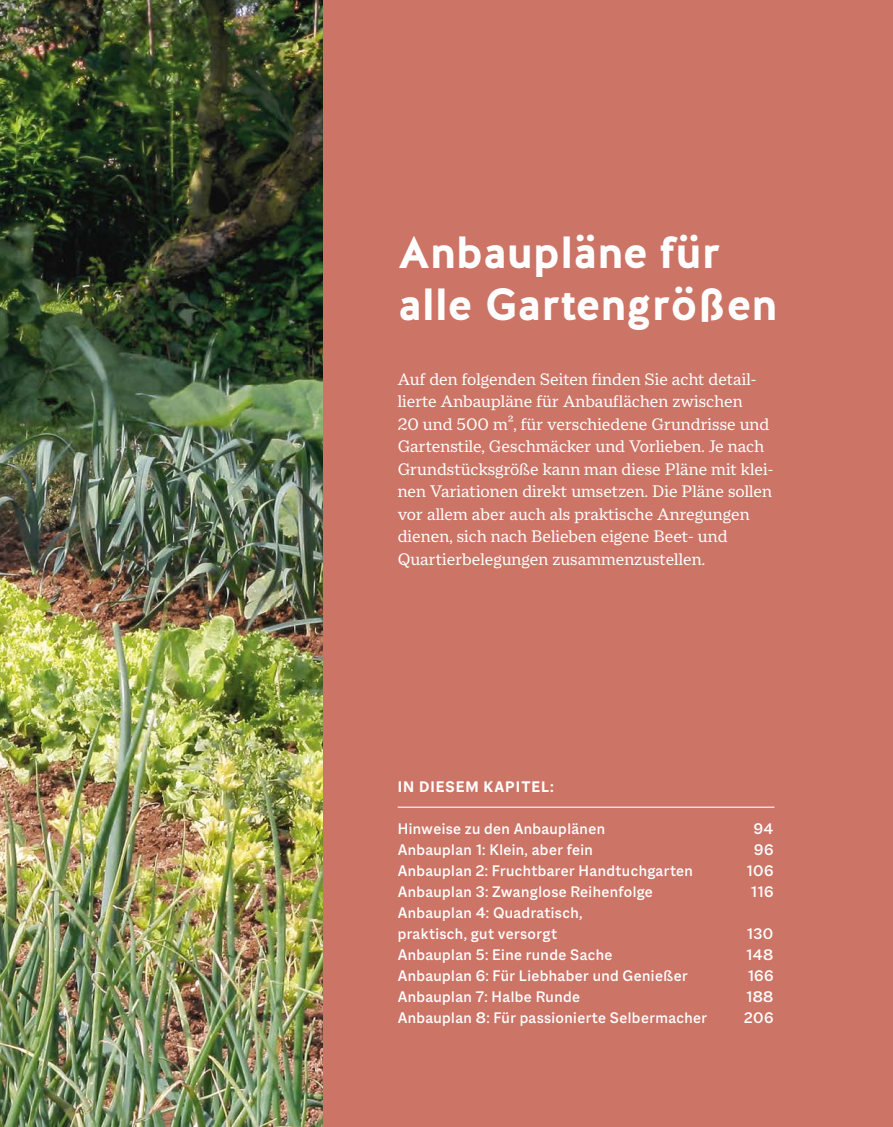
<style>
.page{position:relative;width:893px;height:1127px;background:#fff}
.page>*{position:absolute;margin:0;border:0;box-sizing:border-box;transform-origin:0 0}
.t1{font:700 45px/52.5px "Halis GR";letter-spacing:-.01em;color:#fff}
.t2{font:18px/22.5px "Macklin Text";color:#fff}
.t3{font:500 16.5px/21px "Macklin Sans";letter-spacing:.025em;color:#fff}
.t4{font:700 16.5px "Macklin Sans";letter-spacing:.06em;color:#fff}
</style>
<div class="page">
<img style="left:0;top:0;width:323px;height:1127px">
<div style="left:323px;top:0;width:570px;height:1127px;background:#cc7466"></div>
<hr style="left:398px;top:806px;width:376px;height:2px;background:#fff">
<h1 class="t1" style="left:398px;top:230px;width:381px">Anbaupläne für alle Gartengrößen</h1>
<p class="t2" style="left:398px;top:368px;width:377px">Auf den folgenden Seiten finden Sie acht detail&shy;lierte Anbaupläne für Anbauflächen zwischen<br>20 und 500 m², für verschiedene Grundrisse und Gartenstile, Geschmäcker und Vorlieben. Je nach Grundstücksgröße kann man diese Pläne mit klei&shy;nen Variationen direkt umsetzen. Die Pläne sollen vor allem aber auch als praktische Anregungen dienen, sich nach Belieben eigene Beet- und Quartierbelegungen zusammenzustellen.</p>
<p class="t4" style="left:398px;top:781px;width:157px">IN DIESEM KAPITEL:</p>
<p class="t3" style="left:398px;top:819px;width:209px">Hinweise zu den Anbauplänen</p>
<p class="t3" style="left:754px;top:819px;width:21px">94</p>
<p class="t3" style="left:398px;top:840px;width:197px">Anbauplan 1: Klein, aber fein</p>
<p class="t3" style="left:754px;top:840px;width:21px">96</p>
<p class="t3" style="left:398px;top:861px;width:297px">Anbauplan 2: Fruchtbarer Handtuchgarten</p>
<p class="t3" style="left:747px;top:861px;width:28px">106</p>
<p class="t3" style="left:398px;top:882px;width:257px">Anbauplan 3: Zwanglose Reihenfolge</p>
<p class="t3" style="left:751px;top:882px;width:24px">116</p>
<p class="t3" style="left:398px;top:903px;width:186px">Anbauplan 4: Quadratisch, praktisch, gut versorgt</p>
<p class="t3" style="left:747px;top:924px;width:28px">130</p>
<p class="t3" style="left:398px;top:945px;width:216px">Anbauplan 5: Eine runde Sache</p>
<p class="t3" style="left:746px;top:945px;width:29px">148</p>
<p class="t3" style="left:398px;top:966px;width:291px">Anbauplan 6: Für Liebhaber und Genießer</p>
<p class="t3" style="left:748px;top:966px;width:27px">166</p>
<p class="t3" style="left:398px;top:987px;width:184px">Anbauplan 7: Halbe Runde</p>
<p class="t3" style="left:746px;top:987px;width:29px">188</p>
<p class="t3" style="left:398px;top:1008px;width:311px">Anbauplan 8: Für passionierte Selbermacher</p>
<p class="t3" style="left:744px;top:1008px;width:31px">206</p>
</div>
